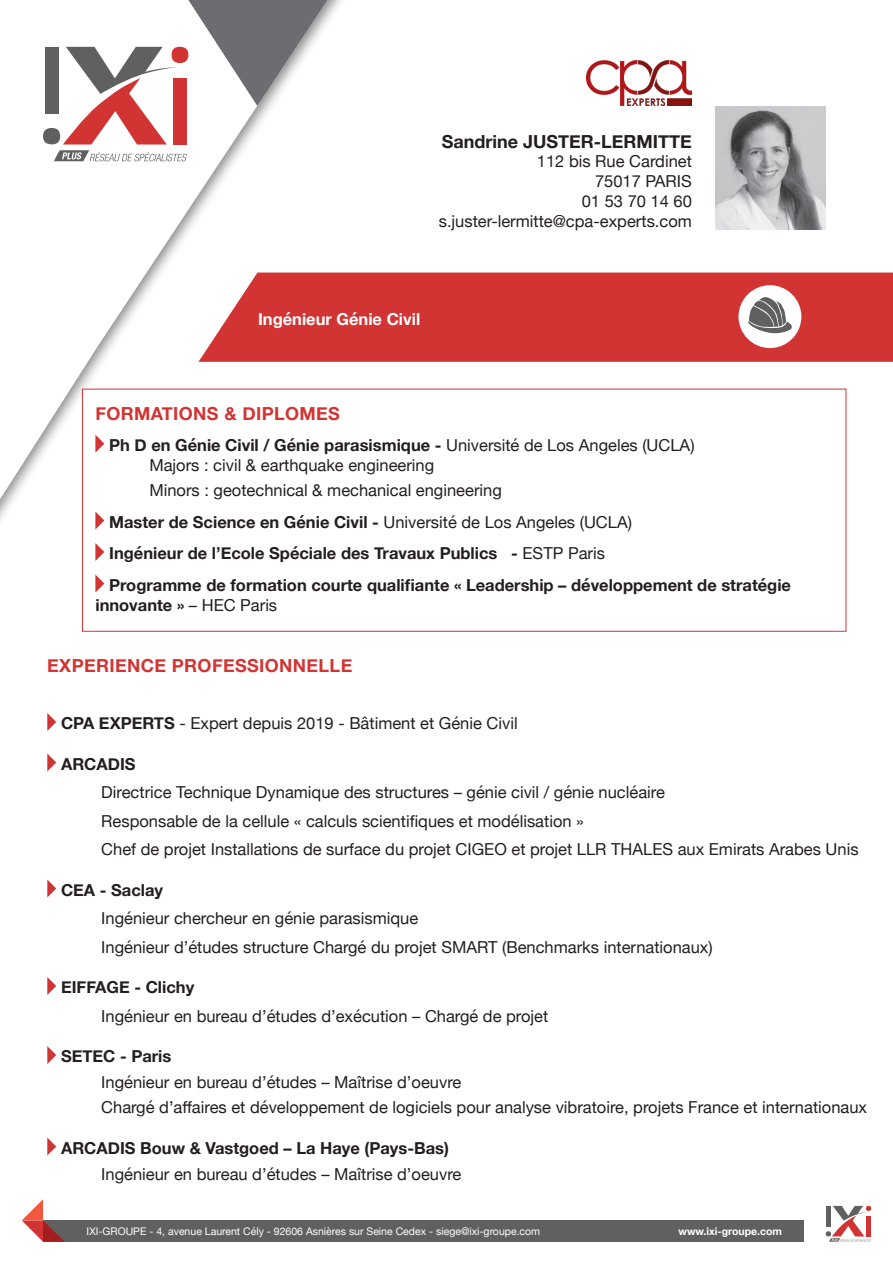
<style>
.page{position:relative;width:893px;height:1263px;background:#fff}
.page>*{position:absolute;margin:0;border:0;box-sizing:border-box;transform-origin:0 0}
.t1{font:700 18px "Helvetica Neue";letter-spacing:.02em;color:#d23433}
.t2{font:700 18px "Helvetica Neue";color:#231f20}
.t3{font:16.5px "Helvetica Neue";color:#231f20}
.t4{font:700 16.5px/19.8px "Helvetica Neue";color:#231f20}
.t5{font:700 16.5px "Helvetica Neue";color:#fff}
.t6{font:10.5px "Helvetica Neue";color:#fff}
.t7{font:700 10.5px "Helvetica Neue";color:#fff}
.s1{font-weight:400}
.s2{font-weight:700}
</style>
<div class="page">
<div style="left:358px;top:273px;width:535px;height:89px;background:#d23433"></div>
<img style="left:715px;top:106px;width:111px;height:123px">
<div style="left:0;top:0;width:358px;height:543px;background:#231f20;opacity:.55"></div>
<svg style="left:0;top:0;width:342px;height:533px"></svg>
<svg style="left:188px;top:0;width:140px;height:106px"></svg>
<div style="left:43px;top:1220px;width:761px;height:22px;background:#606060"></div>
<svg style="left:22px;top:1199px;width:43px;height:43px"></svg>
<svg style="left:826px;top:1206px;width:45px;height:36px"></svg>
<div style="left:738px;top:285px;width:63px;height:63px;background:#fff;border-radius:50%"></div>
<svg style="left:748px;top:297px;width:44px;height:36px"></svg>
<svg style="left:95px;top:435px;width:9px;height:18px"></svg>
<svg style="left:95px;top:511px;width:9px;height:18px"></svg>
<svg style="left:95px;top:543px;width:9px;height:18px"></svg>
<svg style="left:95px;top:574px;width:9px;height:18px"></svg>
<svg style="left:47px;top:713px;width:9px;height:18px"></svg>
<svg style="left:47px;top:753px;width:9px;height:18px"></svg>
<svg style="left:47px;top:879px;width:9px;height:18px"></svg>
<svg style="left:47px;top:977px;width:9px;height:18px"></svg>
<svg style="left:47px;top:1046px;width:9px;height:18px"></svg>
<svg style="left:47px;top:1137px;width:9px;height:18px"></svg>
<img style="left:587px;top:60px;width:105px;height:46px">
<p class="t2" style="left:442px;top:127px;width:251px">Sandrine JUSTER-LERMITTE</p>
<p class="t3" style="left:537px;top:150px;width:156px">112 bis Rue Cardinet</p>
<p class="t3" style="left:595px;top:169px;width:98px">75017 PARIS</p>
<p class="t3" style="left:582px;top:189px;width:112px">01 53 70 14 60</p>
<p class="t3" style="left:439px;top:209px;width:255px">s.juster-lermitte@cpa-experts.com</p>
<p class="t5" style="left:258px;top:306px;width:164px">Ingénieur Génie Civil</p>
<p class="t1" style="left:95px;top:399px;width:246px">FORMATIONS &amp; DIPLOMES</p>
<p class="t4" style="left:109px;top:436px;width:587px">Ph D en Génie Civil / Génie parasismique - <span class="s1">Université de Los Angeles (UCLA)</span></p>
<p class="t3" style="left:149px;top:453px;width:286px">Majors : civil &amp; earthquake engineering</p>
<p class="t3" style="left:149px;top:479px;width:354px">Minors : geotechnical &amp; mechanical engineering</p>
<p class="t4" style="left:109px;top:513px;width:524px">Master de Science en Génie Civil - <span class="s1">Université de Los Angeles (UCLA)</span></p>
<p class="t4" style="left:109px;top:544px;width:497px">Ingénieur de l’Ecole Spéciale des Travaux Publics - <span class="s1">ESTP Paris</span></p>
<p class="t4" style="left:95px;top:576px;width:697px;text-indent:14px">Programme de formation courte qualifiante « Leadership – développement de stratégie innovante » <span class="s1">– HEC Paris</span></p>
<p class="t1" style="left:47px;top:652px;width:307px">EXPERIENCE PROFESSIONNELLE</p>
<p class="t3" style="left:61px;top:712px;width:458px"><span class="s2">CPA EXPERTS</span> - Expert depuis 2019 - Bâtiment et Génie Civil</p>
<p class="t4" style="left:61px;top:755px;width:76px">ARCADIS</p>
<p class="t3" style="left:101px;top:781px;width:565px">Directrice Technique Dynamique des structures – génie civil / génie nucléaire</p>
<p class="t3" style="left:101px;top:809px;width:484px">Responsable de la cellule « calculs scientifiques et modélisation »</p>
<p class="t3" style="left:101px;top:838px;width:759px">Chef de projet Installations de surface du projet CIGEO et projet LLR THALES aux Emirats Arabes Unis</p>
<p class="t4" style="left:61px;top:881px;width:104px">CEA - Saclay</p>
<p class="t3" style="left:101px;top:907px;width:318px">Ingénieur chercheur en génie parasismique</p>
<p class="t3" style="left:101px;top:935px;width:613px">Ingénieur d’études structure Chargé du projet SMART (Benchmarks internationaux)</p>
<p class="t4" style="left:61px;top:978px;width:135px">EIFFAGE - Clichy</p>
<p class="t3" style="left:101px;top:1004px;width:448px">Ingénieur en bureau d’études d’exécution – Chargé de projet</p>
<p class="t4" style="left:61px;top:1047px;width:112px">SETEC - Paris</p>
<p class="t3" style="left:101px;top:1070px;width:362px">Ingénieur en bureau d’études – Maîtrise d’oeuvre</p>
<p class="t3" style="left:101px;top:1096px;width:767px">Chargé d’affaires et développement de logiciels pour analyse vibratoire, projets France et internationaux</p>
<p class="t4" style="left:61px;top:1139px;width:389px">ARCADIS Bouw &amp; Vastgoed – La Haye (Pays-Bas)</p>
<p class="t3" style="left:101px;top:1162px;width:362px">Ingénieur en bureau d’études – Maîtrise d’oeuvre</p>
<p class="t6" style="left:87px;top:1223px;width:455px">IXI-GROUPE - 4, avenue Laurent Cély - 92606 Asnières sur Seine Cedex - siege@ixi-groupe.com</p>
<p class="t7" style="left:678px;top:1223px;width:105px">www.ixi-groupe.com</p>
</div>
